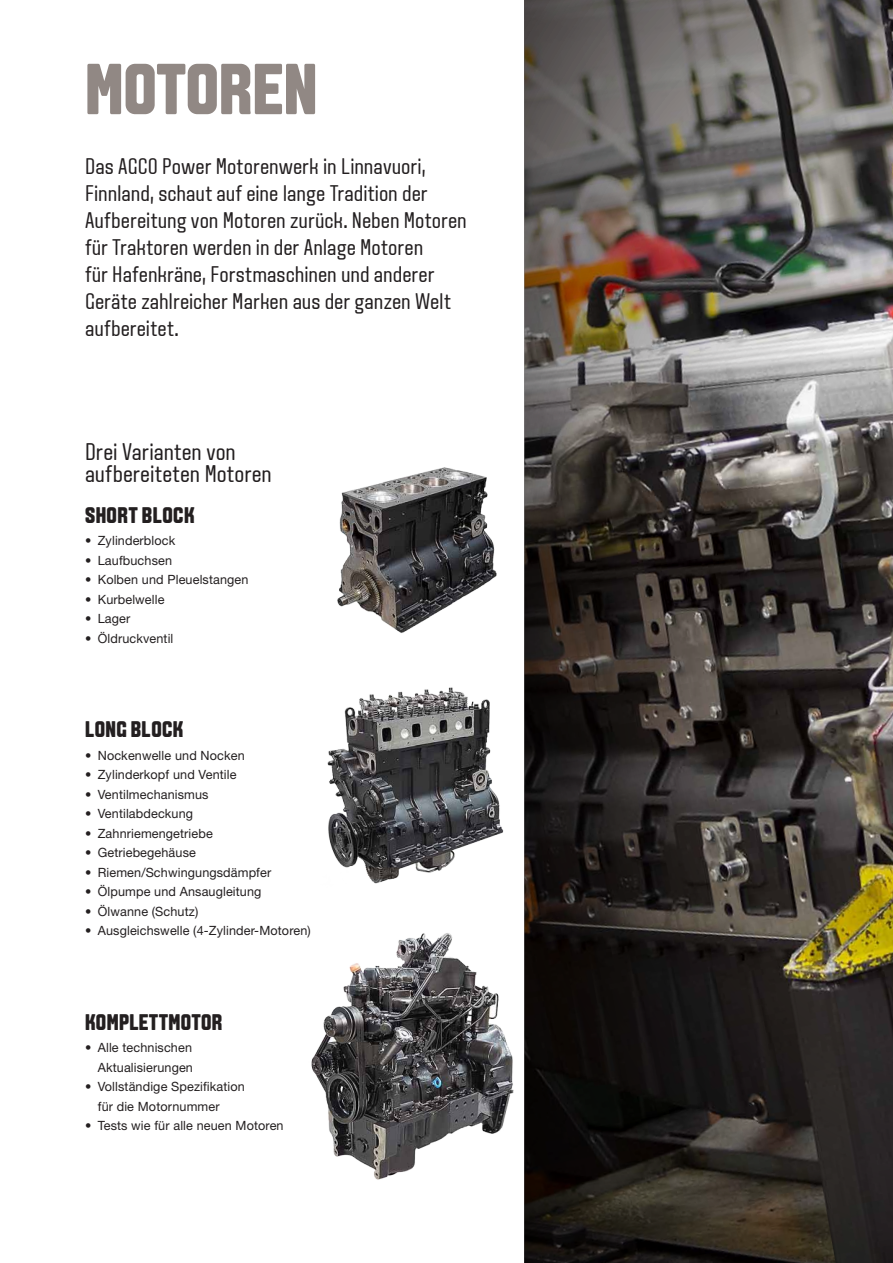
<style>
.page{position:relative;width:893px;height:1263px;background:#fff}
.page>*{position:absolute;margin:0;border:0;box-sizing:border-box;transform-origin:0 0}
.t1{font:800 72px "VALTRA Aveny T";color:#918884}
.t2{font:24px/22.5px "VALTRA Aveny T";color:#231f20}
.t3{font:22.5px/27px "VALTRA Aveny T";letter-spacing:-.005em;color:#231f20}
.t4{font:800 22.5px "VALTRA Aveny T";letter-spacing:.02em;color:#231f20}
.t5{font:12.75px/19.5px "Helvetica Neue LT Std";letter-spacing:.01em;color:#231f20;text-align:right}
</style>
<div class="page">
<img style="left:524px;top:0;width:369px;height:1263px">
<img style="left:337px;top:467px;width:160px;height:166px">
<img style="left:327px;top:687px;width:177px;height:197px">
<img style="left:311px;top:927px;width:234px;height:258px">
<h1 class="t1" style="left:85px;top:42px;width:229px">MOTOREN</h1>
<p class="t3" style="left:85px;top:153px;width:383px">Das AGCO Power Motorenwerk in Linnavuori, Finnland, schaut auf eine lange Tradition der Aufbereitung von Motoren zurück. Neben Motoren für Traktoren werden in der Anlage Motoren<br>für Hafenkräne, Forstmaschinen und anderer Geräte zahlreicher Marken aus der ganzen Welt aufbereitet.</p>
<h2 class="t2" style="left:85px;top:440px;width:188px">Drei Varianten von aufbereiteten Motoren</h2>
<h3 class="t4" style="left:85px;top:500px;width:100px">SHORT BLOCK</h3>
<p class="t5" style="left:85px;top:531px;width:92px">• Zylinderblock</p>
<p class="t5" style="left:85px;top:550px;width:88px">• Laufbuchsen</p>
<p class="t5" style="left:85px;top:569px;width:165px">• Kolben und Pleuelstangen</p>
<p class="t5" style="left:85px;top:589px;width:81px">• Kurbelwelle</p>
<p class="t5" style="left:85px;top:608px;width:47px">• Lager</p>
<p class="t5" style="left:85px;top:628px;width:90px">• Öldruckventil</p>
<h3 class="t4" style="left:85px;top:714px;width:89px">LONG BLOCK</h3>
<p class="t5" style="left:85px;top:745px;width:161px">• Nockenwelle und Nocken</p>
<p class="t5" style="left:85px;top:765px;width:153px">• Zylinderkopf und Ventile</p>
<p class="t5" style="left:85px;top:784px;width:125px">• Ventilmechanismus</p>
<p class="t5" style="left:85px;top:803px;width:110px">• Ventilabdeckung</p>
<p class="t5" style="left:85px;top:823px;width:129px">• Zahnriemengetriebe</p>
<p class="t5" style="left:85px;top:842px;width:112px">• Getriebegehäuse</p>
<p class="t5" style="left:85px;top:862px;width:188px">• Riemen/Schwingungsdämpfer</p>
<p class="t5" style="left:85px;top:881px;width:178px">• Ölpumpe und Ansaugleitung</p>
<p class="t5" style="left:85px;top:901px;width:115px">• Ölwanne (Schutz)</p>
<p class="t5" style="left:85px;top:920px;width:227px">• Ausgleichswelle (4-Zylinder-Motoren)</p>
<h3 class="t4" style="left:85px;top:1007px;width:34px">KOMPLETTM</h3>
<h3 class="t4" style="left:181px;top:1007px;width:42px">OTOR</h3>
<p class="t5" style="left:85px;top:1038px;width:109px">• Alle technischen<br>Aktualisierungen</p>
<p class="t5" style="left:98px;top:1076px;width:149px;text-align:left;text-indent:-13px">• Vollständige Spezifikation für die Motornummer</p>
<p class="t5" style="left:85px;top:1115px;width:200px">• Tests wie für alle neuen Motoren</p>
</div>
